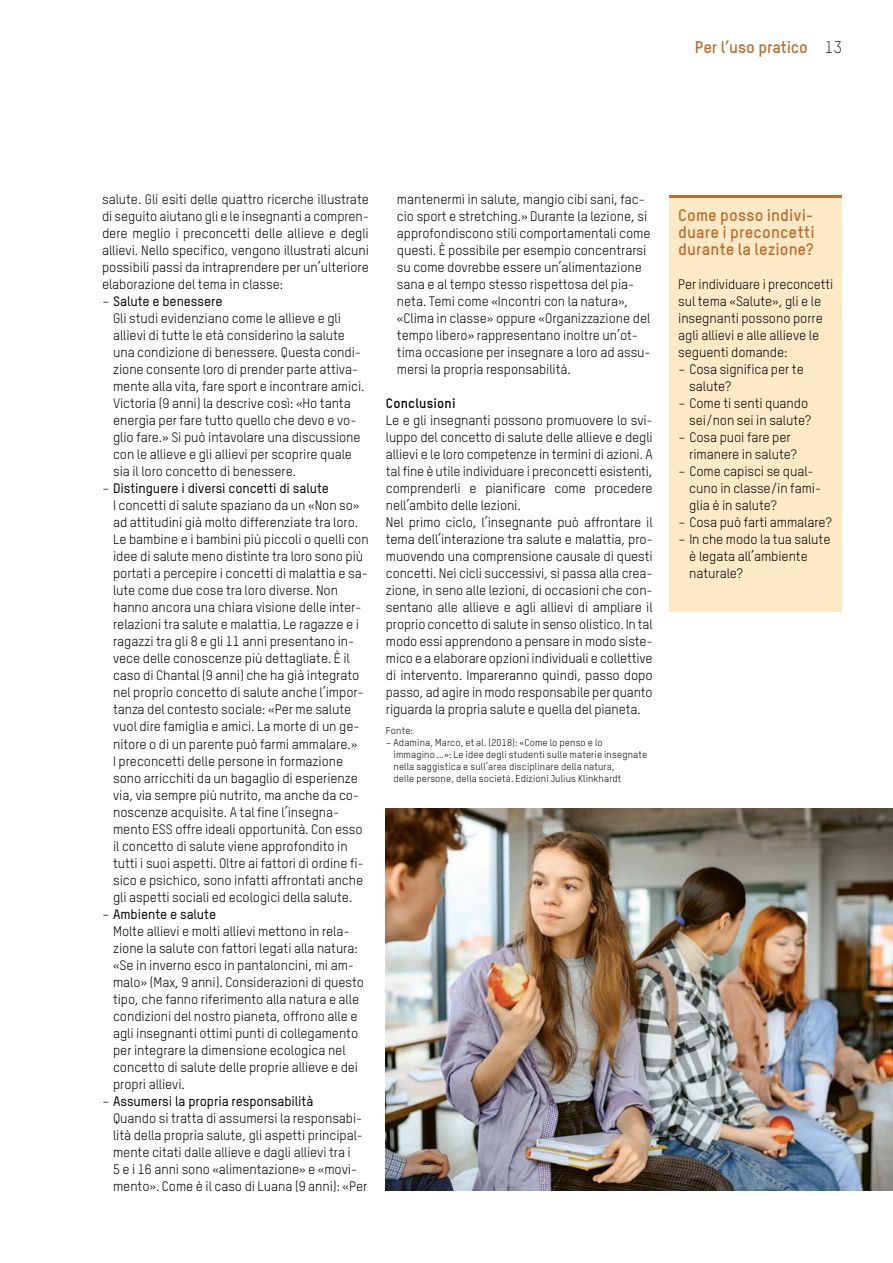
<style>
.page{position:relative;width:893px;height:1263px;background:#fff}
.page>*{position:absolute;margin:0;border:0;box-sizing:border-box;transform-origin:0 0}
.t1{font:700 16.5px/17px "TSTARPRO";letter-spacing:.005em;color:#bd6d2e;text-align:justify}
.t2{font:300 16.5px "TSTARPRO";color:#000}
.t3{font:13.5px/17px "TSTARPRO";letter-spacing:-.005em;color:#000}
.t4{font:500 13.5px "TSTARPRO";letter-spacing:-.005em;color:#000}
.t5{font:700 13.5px "TSTARPRO";letter-spacing:.015em;color:#000}
.t6{font:9.75px/12px "TSTARPRO";letter-spacing:.015em;color:#000}
.s1{font-weight:400}
</style>
<div class="page">
<img style="left:386px;top:809px;width:507px;height:382px">
<div style="left:670px;top:196px;width:172px;height:416px;background:#fce9c6"></div>
<hr style="left:670px;top:196px;width:172px;height:2px;background:#bd6d2e">
<p class="t1" style="left:695px;top:39px;width:115px">Per l’uso pratico</p>
<p class="t2" style="left:825px;top:38px;width:19px">13</p>
<p class="t3" style="left:102px;top:191px;width:268px">salute. Gli esiti delle quattro ricerche illustrate</p>
<p class="t3" style="left:102px;top:208px;width:268px">di seguito aiutano gli e le insegnanti a compren-</p>
<p class="t3" style="left:102px;top:225px;width:268px">dere meglio i preconcetti delle allieve e degli</p>
<p class="t3" style="left:102px;top:242px;width:268px">allievi. Nello specifico, vengono illustrati alcuni</p>
<p class="t3" style="left:102px;top:259px;width:268px">possibili passi da intraprendere per un’ulteriore</p>
<p class="t3" style="left:102px;top:276px;width:183px">elaborazione del tema in classe:</p>
<p class="t4" style="left:102px;top:293px;width:122px"><span class="s1">−</span> Salute e benessere</p>
<p class="t3" style="left:113px;top:310px;width:229px">Gli studi evidenziano come le allieve e gli</p>
<p class="t3" style="left:113px;top:327px;width:233px">allievi di tutte le età considerino la salute</p>
<p class="t3" style="left:113px;top:344px;width:249px">una condizione di benessere. Questa condi-</p>
<p class="t3" style="left:113px;top:361px;width:247px">zione consente loro di prender parte attiva-</p>
<p class="t3" style="left:113px;top:378px;width:253px">mente alla vita, fare sport e incontrare amici.</p>
<p class="t3" style="left:113px;top:395px;width:239px">Victoria (9 anni) la descrive così: «Ho tanta</p>
<p class="t3" style="left:113px;top:412px;width:245px">energia per fare tutto quello che devo e vo-</p>
<p class="t3" style="left:113px;top:429px;width:249px">glio fare.» Si può intavolare una discussione</p>
<p class="t3" style="left:113px;top:446px;width:240px">con le allieve e gli allievi per scoprire quale</p>
<p class="t3" style="left:113px;top:463px;width:185px">sia il loro concetto di benessere.</p>
<p class="t4" style="left:102px;top:480px;width:228px"><span class="s1">−</span> Distinguere i diversi concetti di salute</p>
<p class="t3" style="left:113px;top:497px;width:248px">I concetti di salute spaziano da un «Non so»</p>
<p class="t3" style="left:113px;top:514px;width:247px">ad attitudini già molto differenziate tra loro.</p>
<p class="t3" style="left:113px;top:531px;width:257px">Le bambine e i bambini più piccoli o quelli con</p>
<p class="t3" style="left:113px;top:548px;width:252px">idee di salute meno distinte tra loro sono più</p>
<p class="t3" style="left:113px;top:565px;width:256px">portati a percepire i concetti di malattia e sa-</p>
<p class="t3" style="left:113px;top:582px;width:226px">lute come due cose tra loro diverse. Non</p>
<p class="t3" style="left:113px;top:599px;width:250px">hanno ancora una chiara visione delle inter-</p>
<p class="t3" style="left:113px;top:616px;width:247px">relazioni tra salute e malattia. Le ragazze e i</p>
<p class="t3" style="left:113px;top:633px;width:243px">ragazzi tra gli 8 e gli 11 anni presentano in-</p>
<p class="t3" style="left:113px;top:650px;width:238px">vece delle conoscenze più dettagliate. È il</p>
<p class="t3" style="left:113px;top:667px;width:248px">caso di Chantal (9 anni) che ha già integrato</p>
<p class="t3" style="left:113px;top:684px;width:252px">nel proprio concetto di salute anche l’impor-</p>
<p class="t3" style="left:113px;top:701px;width:240px">tanza del contesto sociale: «Per me salute</p>
<p class="t3" style="left:113px;top:718px;width:248px">vuol dire famiglia e amici. La morte di un ge-</p>
<p class="t3" style="left:113px;top:735px;width:246px">nitore o di un parente può farmi ammalare.»</p>
<p class="t3" style="left:113px;top:752px;width:232px">I preconcetti delle persone in formazione</p>
<p class="t3" style="left:113px;top:769px;width:246px">sono arricchiti da un bagaglio di esperienze</p>
<p class="t3" style="left:113px;top:786px;width:247px">via, via sempre più nutrito, ma anche da co-</p>
<p class="t3" style="left:113px;top:803px;width:228px">noscenze acquisite. A tal fine l’insegna-</p>
<p class="t3" style="left:113px;top:820px;width:251px">mento ESS offre ideali opportunità. Con esso</p>
<p class="t3" style="left:113px;top:837px;width:236px">il concetto di salute viene approfondito in</p>
<p class="t3" style="left:113px;top:854px;width:252px">tutti i suoi aspetti. Oltre ai fattori di ordine fi-</p>
<p class="t3" style="left:113px;top:871px;width:252px">sico e psichico, sono infatti affrontati anche</p>
<p class="t3" style="left:113px;top:888px;width:241px">gli aspetti sociali ed ecologici della salute.</p>
<p class="t4" style="left:102px;top:905px;width:116px"><span class="s1">−</span> Ambiente e salute</p>
<p class="t3" style="left:113px;top:922px;width:238px">Molte allievi e molti allievi mettono in rela-</p>
<p class="t3" style="left:113px;top:939px;width:246px">zione la salute con fattori legati alla natura:</p>
<p class="t3" style="left:113px;top:956px;width:242px">«Se in inverno esco in pantaloncini, mi am-</p>
<p class="t3" style="left:113px;top:973px;width:252px">malo» (Max, 9 anni). Considerazioni di questo</p>
<p class="t3" style="left:113px;top:990px;width:248px">tipo, che fanno riferimento alla natura e alle</p>
<p class="t3" style="left:113px;top:1007px;width:246px">condizioni del nostro pianeta, offrono alle e</p>
<p class="t3" style="left:113px;top:1024px;width:247px">agli insegnanti ottimi punti di collegamento</p>
<p class="t3" style="left:113px;top:1041px;width:234px">per integrare la dimensione ecologica nel</p>
<p class="t3" style="left:113px;top:1058px;width:247px">concetto di salute delle proprie allieve e dei</p>
<p class="t3" style="left:113px;top:1075px;width:73px">propri allievi.</p>
<p class="t4" style="left:102px;top:1092px;width:213px"><span class="s1">−</span> Assumersi la propria responsabilità</p>
<p class="t3" style="left:113px;top:1109px;width:251px">Quando si tratta di assumersi la responsabi-</p>
<p class="t3" style="left:113px;top:1126px;width:251px">lità della propria salute, gli aspetti principal-</p>
<p class="t3" style="left:113px;top:1143px;width:239px">mente citati dalle allieve e dagli allievi tra i</p>
<p class="t3" style="left:113px;top:1160px;width:246px">5 e i 16 anni sono «alimentazione» e «movi-</p>
<p class="t3" style="left:113px;top:1177px;width:256px">mento». Come è il caso di Luana (9 anni): «Per</p>
<p class="t3" style="left:397px;top:191px;width:255px">mantenermi in salute, mangio cibi sani, fac&shy;cio sport e stretching.» Durante la lezione, si approfondiscono stili comportamentali come questi. È possibile per esempio concentrarsi su come dovrebbe essere un’alimentazione sana e al tempo stesso rispettosa del pia&shy;neta. Temi come «Incontri con la natura», «Clima in classe» oppure «Organizzazione del tempo libero» rappresentano inoltre un’ot&shy;tima occasione per insegnare a loro ad assu&shy;mersi la propria responsabilità.</p>
<p class="t5" style="left:386px;top:395px;width:71px">Conclusioni</p>
<p class="t3" style="left:386px;top:412px;width:268px">Le e gli insegnanti possono promuovere lo svi&shy;luppo del concetto di salute delle allieve e degli allievi e le loro competenze in termini di azioni. A tal fine è utile individuare i preconcetti esistenti, comprenderli e pianificare come procedere nell’ambito delle lezioni.<br>Nel primo ciclo, l’insegnante può affrontare il tema dell’interazione tra salute e malattia, pro&shy;muovendo una comprensione causale di questi concetti. Nei cicli successivi, si passa alla crea&shy;zione, in seno alle lezioni, di occasioni che con&shy;sentano alle allieve e agli allievi di ampliare il proprio concetto di salute in senso olistico. In tal modo essi apprendono a pensare in modo siste&shy;mico e a elaborare opzioni individuali e collettive di intervento. Impareranno quindi, passo dopo passo, ad agire in modo responsabile per quanto riguarda la propria salute e quella del pianeta.</p>
<p class="t6" style="left:386px;top:725px;width:29px">Fonte:</p>
<p class="t6" style="left:394px;top:737px;width:255px;text-indent:-8px">– Adamina, Marco, et al. (2018): «Come lo penso e lo<br>immagino ...»: Le idee degli studenti sulle materie insegnate nella saggistica e sull’area disciplinare della natura,<br>delle persone, della società. Edizioni Julius Klinkhardt</p>
<p class="t1" style="left:678px;top:206px;width:138px">Come posso indivi&shy;duare i preconcetti durante la lezione?</p>
<p class="t3" style="left:678px;top:276px;width:157px">Per individuare i preconcetti</p>
<p class="t3" style="left:678px;top:293px;width:144px">sul tema «Salute», gli e le</p>
<p class="t3" style="left:678px;top:310px;width:146px">insegnanti possono porre</p>
<p class="t3" style="left:678px;top:327px;width:142px">agli allievi e alle allieve le</p>
<p class="t3" style="left:678px;top:344px;width:111px">seguenti domande:</p>
<p class="t3" style="left:678px;top:361px;width:127px">− Cosa significa per te</p>
<p class="t3" style="left:689px;top:378px;width:43px">salute?</p>
<p class="t3" style="left:678px;top:395px;width:132px">− Come ti senti quando</p>
<p class="t3" style="left:689px;top:412px;width:123px">sei/non sei in salute?</p>
<p class="t3" style="left:678px;top:429px;width:114px">− Cosa puoi fare per</p>
<p class="t3" style="left:689px;top:446px;width:109px">rimanere in salute?</p>
<p class="t3" style="left:678px;top:463px;width:137px">− Come capisci se qual-</p>
<p class="t3" style="left:689px;top:480px;width:133px">cuno in classe/in fami-</p>
<p class="t3" style="left:689px;top:497px;width:89px">glia è in salute?</p>
<p class="t3" style="left:678px;top:514px;width:155px">− Cosa può farti ammalare?</p>
<p class="t3" style="left:678px;top:531px;width:154px">− In che modo la tua salute</p>
<p class="t3" style="left:689px;top:548px;width:120px">è legata all’ambiente</p>
<p class="t3" style="left:689px;top:565px;width:55px">naturale?</p>
</div>
